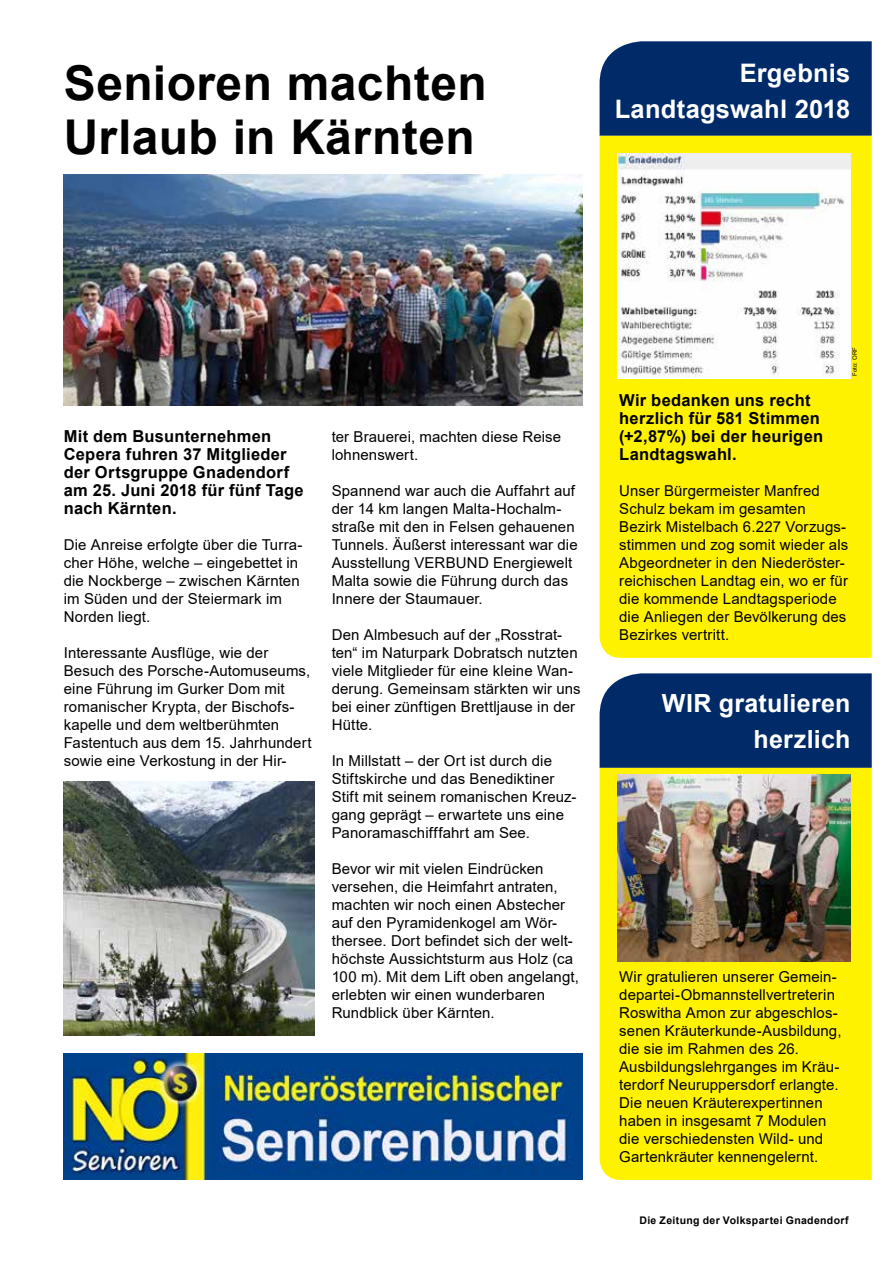
<style>
.page{position:relative;width:893px;height:1263px;background:#fff}
.page>*{position:absolute;margin:0;border:0;box-sizing:border-box;transform-origin:0 0}
.t1{font:700 48px/54px "Arial";letter-spacing:.01em;color:#000}
.t2{font:700 25.5px/36px "Arial";letter-spacing:.01em;color:#fff;text-align:right}
.t3{font:700 25.05px/36px "Arial";letter-spacing:.01em;color:#fff;text-align:right}
.t4{font:700 16.5px/18px "Arial";letter-spacing:.015em;color:#000}
.t5{font:15px/18px "Arial";letter-spacing:.01em;color:#000}
.t6{font:700 10.5px "Arial";letter-spacing:.035em;color:#000}
.t7{font:6px "Arial";letter-spacing:.025em;color:#000}
</style>
<div class="page">
<div style="left:600px;top:41px;width:272px;height:95px;background:#002a68"></div>
<div style="left:600px;top:136px;width:272px;height:522px;background:#fff200"></div>
<img style="left:618px;top:154px;width:232px;height:225px">
<img style="left:64px;top:174px;width:519px;height:232px">
<img style="left:64px;top:1054px;width:519px;height:126px">
<div style="left:600px;top:673px;width:272px;height:95px;background:#002a68"></div>
<div style="left:600px;top:768px;width:272px;height:412px;background:#fff200"></div>
<img style="left:618px;top:774px;width:232px;height:187px">
<img style="left:63px;top:781px;width:251px;height:255px">
<h1 class="t1" style="left:64px;top:56px;width:424px">Senioren machten<br>Urlaub in Kärnten</h1>
<h2 class="t2" style="left:615px;top:55px;width:237px">Ergebnis<br>Landtagswahl 2018</h2>
<p class="t4" style="left:64px;top:427px;width:241px">Mit dem Busunternehmen<br>Cepera fuhren 37 Mitglieder der Ortsgruppe Gnadendorf am 25. Juni 2018 für fünf Tage nach Kärnten.</p>
<p class="t5" style="left:64px;top:535px;width:240px">Die Anreise erfolgte über die Turra&shy;cher Höhe, welche – eingebettet in die Nockberge – zwischen Kärnten im Süden und der Steiermark im<br>Norden liegt.</p>
<p class="t5" style="left:64px;top:643px;width:249px">Interessante Ausflüge, wie der<br>Besuch des Porsche-Automuseums, eine Führung im Gurker Dom mit romanischer Krypta, der Bischofs&shy;kapelle und dem weltberühmten<br>Fastentuch aus dem 15. Jahrhundert sowie eine Verkostung in der Hir-</p>
<p class="t5" style="left:332px;top:427px;width:231px">ter Brauerei, machten diese Reise lohnenswert.</p>
<p class="t5" style="left:332px;top:481px;width:248px">Spannend war auch die Auffahrt auf der 14 km langen Malta-Hochalm&shy;straße mit den in Felsen gehauenen<br>Tunnels. Äußerst interessant war die<br>Ausstellung VERBUND Energiewelt<br>Malta sowie die Führung durch das<br>Innere der Staumauer.</p>
<p class="t5" style="left:332px;top:625px;width:251px">Den Almbesuch auf der „Rosstrat&shy;ten“ im Naturpark Dobratsch nutzten viele Mitglieder für eine kleine Wan&shy;derung. Gemeinsam stärkten wir uns bei einer zünftigen Brettljause in der<br>Hütte.</p>
<p class="t5" style="left:332px;top:751px;width:246px">In Millstatt – der Ort ist durch die Stiftskirche und das Benediktiner Stift mit seinem romanischen Kreuz&shy;gang geprägt – erwartete uns eine Panoramaschifffahrt am See.</p>
<p class="t5" style="left:332px;top:859px;width:249px">Bevor wir mit vielen Eindrücken versehen, die Heimfahrt antraten, machten wir noch einen Abstecher auf den Pyramidenkogel am Wör&shy;thersee. Dort befindet sich der welt&shy;höchste Aussichtsturm aus Holz (ca<br>100 m). Mit dem Lift oben angelangt, erlebten wir einen wunderbaren<br>Rundblick über Kärnten.</p>
<p class="t7" style="left:851px;top:376px;width:30px;rotate:-90deg">Foto: ORF</p>
<p class="t4" style="left:619px;top:391px;width:205px">Wir bedanken uns recht herzlich für 581 Stimmen (+2,87%) bei der heurigen<br>Landtagswahl.</p>
<p class="t5" style="left:619px;top:481px;width:231px">Unser Bürgermeister Manfred<br>Schulz bekam im gesamten<br>Bezirk Mistelbach 6.227 Vorzugs&shy;stimmen und zog somit wieder als<br>Abgeordneter in den Niederöster&shy;reichischen Landtag ein, wo er für die kommende Landtagsperiode die Anliegen der Bevölkerung des<br>Bezirkes vertritt.</p>
<h3 class="t3" style="left:662px;top:685px;width:190px">WIR gratulieren herzlich</h3>
<p class="t5" style="left:619px;top:967px;width:224px">Wir gratulieren unserer Gemein&shy;departei-Obmannstellvertreterin<br>Roswitha Amon zur abgeschlos&shy;senen Kräuterkunde-Ausbildung, die sie im Rahmen des 26.<br>Ausbildungslehrganges im Kräu&shy;terdorf Neuruppersdorf erlangte.<br>Die neuen Kräuterexpertinnen haben in insgesamt 7 Modulen die verschiedensten Wild- und<br>Gartenkräuter kennengelernt.</p>
<p class="t6" style="left:639px;top:1212px;width:211px">Die Zeitung der Volkspartei Gnadendorf</p>
</div>
